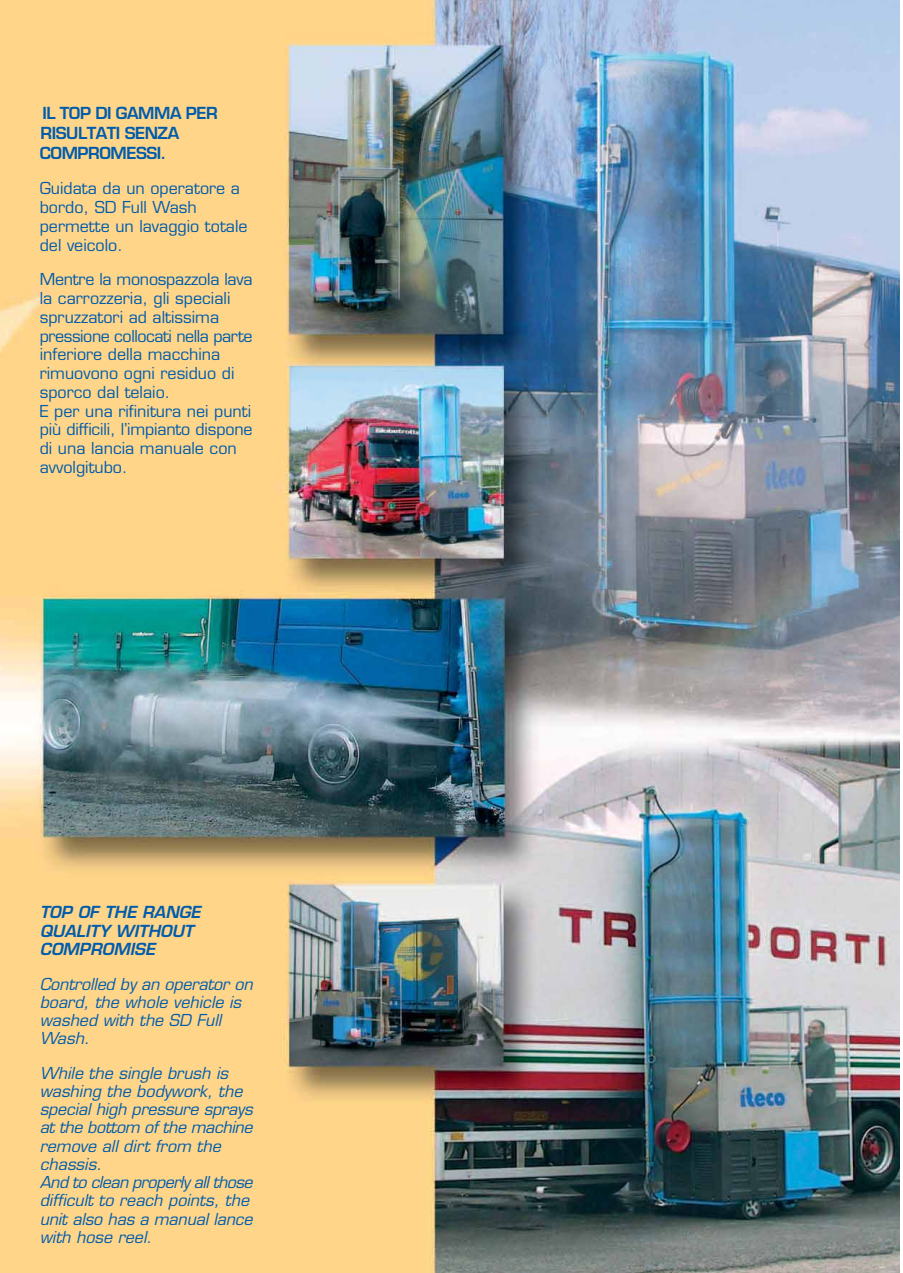
<style>
.page{position:relative;width:903px;height:1273px;background:#fff}
.page>*{position:absolute;margin:0;border:0;box-sizing:border-box;transform-origin:0 0}
.t1{font:600 16.2px/20.1px "Eurostile";letter-spacing:-.03em;color:#005cab}
.t2{font:italic 600 16.2px/18.9px "Eurostile";color:#005cab}
.t3{font:16.05px/18.8px "Eurostile";color:#005cab}
.t4{font:italic 16.05px/18.3px "Eurostile";color:#005cab}
</style>
<div class="page">
<img style="left:0;top:1px;width:899px;height:1271px">
<p class="t1" style="left:40px;top:105px;width:179px">IL TOP DI GAMMA PER<br>RISULTATI SENZA<br>COMPROMESSI.</p>
<p class="t3" style="left:40px;top:181px;width:209px">Guidata da un operatore a bordo, SD Full Wash permette un lavaggio totale del veicolo.</p>
<p class="t3" style="left:40px;top:272px;width:214px">Mentre la monospazzola lava la carrozzeria, gli speciali spruzzatori ad altissima pressione collocati nella parte inferiore della macchina rimuovono ogni residuo di sporco dal telaio.<br>E per una rifinitura nei punti più difficili, l’impianto dispone di una lancia manuale con avvolgitubo.</p>
<p class="t2" style="left:40px;top:904px;width:166px">TOP OF THE RANGE<br>QUALITY WITHOUT<br>COMPROMISE</p>
<p class="t4" style="left:40px;top:976px;width:218px">Controlled by an operator on board, the whole vehicle is washed with the SD Full<br>Wash.</p>
<p class="t4" style="left:40px;top:1065px;width:218px">While the single brush is washing the bodywork, the special high pressure sprays at the bottom of the machine remove all dirt from the chassis.<br>And to clean properly allthose difficult to reach points, the unit also has a manual lance with hose reel.</p>
</div>
